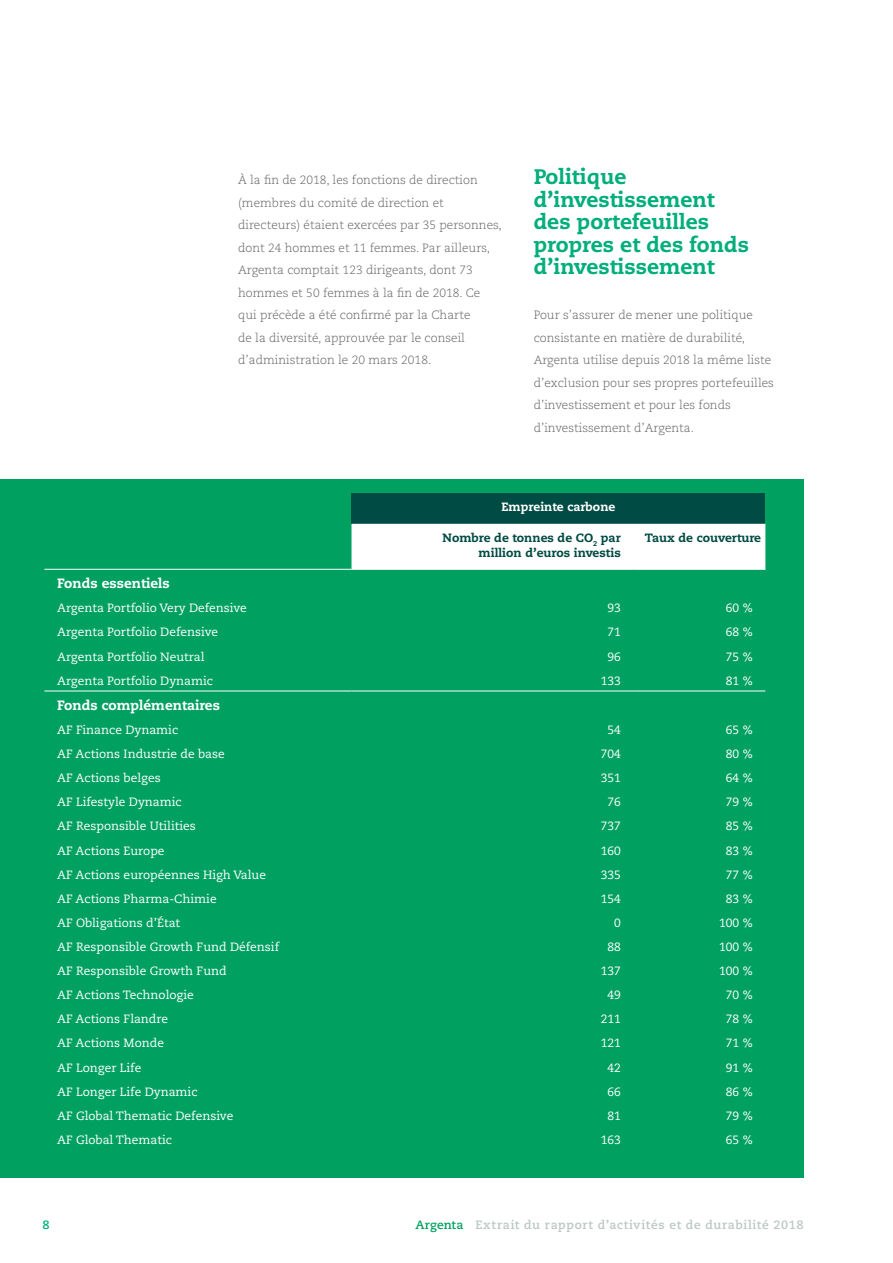
<style>
.page{position:relative;width:893px;height:1263px;background:#fff}
.page>*{position:absolute;margin:0;border:0;box-sizing:border-box;transform-origin:0 0}
.t1{font:800 21px/22.5px "Caecilia LT Std";color:#00ae7b}
.t2{font:800 13.5px "Caecilia LT Std";color:#fff}
.t3{font:12px "Caecilia LT Std";color:#fff}
.t4{font:300 12px/22.5px "Caecilia LT Std";color:#616264}
.t5{font:800 12px/15px "Caecilia LT Std";color:#004b43;text-align:right}
.t6{font:700 12px "Caecilia LT Std";letter-spacing:.05em;color:#bcc7c5}
.t7{font:800 12px "Caecilia LT Std";letter-spacing:.045em;color:#fff}
.t8{font:700 12px "Caecilia LT Std";color:#00ae7b}
.s1{color:#00a160}
</style>
<div class="page">
<div style="left:0;top:480px;width:804px;height:698px;background:#00a160"></div>
<div style="left:351px;top:493px;width:414px;height:31px;background:#004b43"></div>
<div style="left:351px;top:524px;width:414px;height:45px;background:#fff"></div>
<hr style="left:44px;top:569px;width:307px;height:1px;background:#fff">
<hr style="left:351px;top:569px;width:283px;height:1px;background:#fff">
<hr style="left:634px;top:569px;width:131px;height:1px;background:#fff">
<hr style="left:44px;top:691px;width:307px;height:1px;background:#fff">
<hr style="left:351px;top:691px;width:283px;height:1px;background:#fff">
<hr style="left:634px;top:691px;width:131px;height:1px;background:#fff">
<p class="t4" style="left:238px;top:169px;width:265px">À la fin de 2018, les fonctions de direction (membres du comité de direction et directeurs) étaient exercées par 35 personnes, dont 24 hommes et 11 femmes. Par ailleurs, Argenta comptait 123 dirigeants, dont 73 hommes et 50 femmes à la fin de 2018. Ce qui précède a été confirmé par la Charte<br>de la diversité, approuvée par le conseil d’administration le 20 mars 2018.</p>
<h1 class="t1" style="left:534px;top:166px;width:217px">Politique d’investissement des portefeuilles propres et des fonds d’investissement</h1>
<p class="t4" style="left:534px;top:304px;width:242px">Pour s’assurer de mener une politique consistante en matière de durabilité, Argenta utilise depuis 2018 la même liste d’exclusion pour ses propres portefeuilles d’investissement et pour les fonds d’investissement d’Argenta.</p>
<p class="t7" style="left:501px;top:499px;width:115px">Empreinte carbone</p>
<p class="t5" style="left:442px;top:530px;width:180px">Nombre de tonnes de CO<sub>2</sub> par million d’euros investis</p>
<p class="t5" style="left:645px;top:530px;width:118px">Taux de couverture</p>
<p class="t2" style="left:57px;top:575px;width:114px">Fonds essentiels</p>
<p class="t3" style="left:57px;top:601px;width:191px">Argenta Portfolio Very Defensive</p>
<p class="t3" style="left:607px;top:601px;width:15px">93</p>
<p class="t3" style="left:726px;top:601px;width:28px">60 %</p>
<p class="t3" style="left:57px;top:625px;width:163px">Argenta Portfolio Defensive</p>
<p class="t3" style="left:607px;top:625px;width:15px">71</p>
<p class="t3" style="left:726px;top:625px;width:28px">68 %</p>
<p class="t3" style="left:57px;top:649px;width:149px">Argenta Portfolio Neutral</p>
<p class="t3" style="left:607px;top:649px;width:15px">96</p>
<p class="t3" style="left:726px;top:649px;width:28px">75 %</p>
<p class="t3" style="left:57px;top:673px;width:157px">Argenta Portfolio Dynamic</p>
<p class="t3" style="left:601px;top:673px;width:22px">133</p>
<p class="t3" style="left:726px;top:673px;width:28px">81 %</p>
<p class="t2" style="left:57px;top:697px;width:164px">Fonds complémentaires</p>
<p class="t3" style="left:57px;top:723px;width:123px">AF Finance Dynamic</p>
<p class="t3" style="left:607px;top:723px;width:15px">54</p>
<p class="t3" style="left:726px;top:723px;width:28px">65 %</p>
<p class="t3" style="left:57px;top:747px;width:169px">AF Actions Industrie de base</p>
<p class="t3" style="left:601px;top:747px;width:22px">704</p>
<p class="t3" style="left:726px;top:747px;width:28px">80 %</p>
<p class="t3" style="left:57px;top:771px;width:105px">AF Actions belges</p>
<p class="t3" style="left:601px;top:771px;width:22px">351</p>
<p class="t3" style="left:726px;top:771px;width:28px">64 %</p>
<p class="t3" style="left:57px;top:795px;width:126px">AF Lifestyle Dynamic</p>
<p class="t3" style="left:607px;top:795px;width:15px">76</p>
<p class="t3" style="left:726px;top:795px;width:28px">79 %</p>
<p class="t3" style="left:57px;top:819px;width:140px">AF Responsible Utilities</p>
<p class="t3" style="left:601px;top:819px;width:22px">737</p>
<p class="t3" style="left:726px;top:819px;width:28px">85 %</p>
<p class="t3" style="left:57px;top:843px;width:109px">AF Actions Europe</p>
<p class="t3" style="left:601px;top:843px;width:22px">160</p>
<p class="t3" style="left:726px;top:843px;width:28px">83 %</p>
<p class="t3" style="left:57px;top:867px;width:210px">AF Actions européennes High Value</p>
<p class="t3" style="left:601px;top:867px;width:22px">335</p>
<p class="t3" style="left:726px;top:867px;width:28px">77 %</p>
<p class="t3" style="left:57px;top:892px;width:161px">AF Actions Pharma-Chimie</p>
<p class="t3" style="left:601px;top:892px;width:22px">154</p>
<p class="t3" style="left:726px;top:892px;width:28px">83 %</p>
<p class="t3" style="left:57px;top:916px;width:125px">AF Obligations d’État</p>
<p class="t3" style="left:614px;top:916px;width:8px">0</p>
<p class="t3" style="left:719px;top:916px;width:35px">100 %</p>
<p class="t3" style="left:57px;top:940px;width:223px">AF Responsible Growth Fund Défensif</p>
<p class="t3" style="left:607px;top:940px;width:15px">88</p>
<p class="t3" style="left:719px;top:940px;width:35px">100 %</p>
<p class="t3" style="left:57px;top:964px;width:171px">AF Responsible Growth Fund</p>
<p class="t3" style="left:601px;top:964px;width:22px">137</p>
<p class="t3" style="left:719px;top:964px;width:35px">100 %</p>
<p class="t3" style="left:57px;top:988px;width:138px">AF Actions Technologie</p>
<p class="t3" style="left:607px;top:988px;width:15px">49</p>
<p class="t3" style="left:726px;top:988px;width:28px">70 %</p>
<p class="t3" style="left:57px;top:1012px;width:113px">AF Actions Flandre</p>
<p class="t3" style="left:601px;top:1012px;width:22px">211</p>
<p class="t3" style="left:726px;top:1012px;width:28px">78 %</p>
<p class="t3" style="left:57px;top:1036px;width:108px">AF Actions Monde</p>
<p class="t3" style="left:601px;top:1036px;width:22px">121</p>
<p class="t3" style="left:726px;top:1036px;width:28px">71 %</p>
<p class="t3" style="left:57px;top:1060px;width:86px">AF Longer Life</p>
<p class="t3" style="left:607px;top:1060px;width:15px">42</p>
<p class="t3" style="left:726px;top:1060px;width:28px">91 %</p>
<p class="t3" style="left:57px;top:1084px;width:142px">AF Longer Life Dynamic</p>
<p class="t3" style="left:607px;top:1084px;width:15px">66</p>
<p class="t3" style="left:726px;top:1084px;width:28px">86 %</p>
<p class="t3" style="left:57px;top:1109px;width:178px">AF Global Thematic Defensive</p>
<p class="t3" style="left:607px;top:1109px;width:15px">81</p>
<p class="t3" style="left:726px;top:1109px;width:28px">79 %</p>
<p class="t3" style="left:57px;top:1133px;width:116px">AF Global Thematic</p>
<p class="t3" style="left:601px;top:1133px;width:22px">163</p>
<p class="t3" style="left:726px;top:1133px;width:28px">65 %</p>
<p class="t8" style="left:43px;top:1218px;width:9px">8</p>
<p class="t6" style="left:415px;top:1218px;width:390px"><span class="s1">Argenta</span> Extrait du rapport d’activités et de durabilité 2018</p>
</div>
